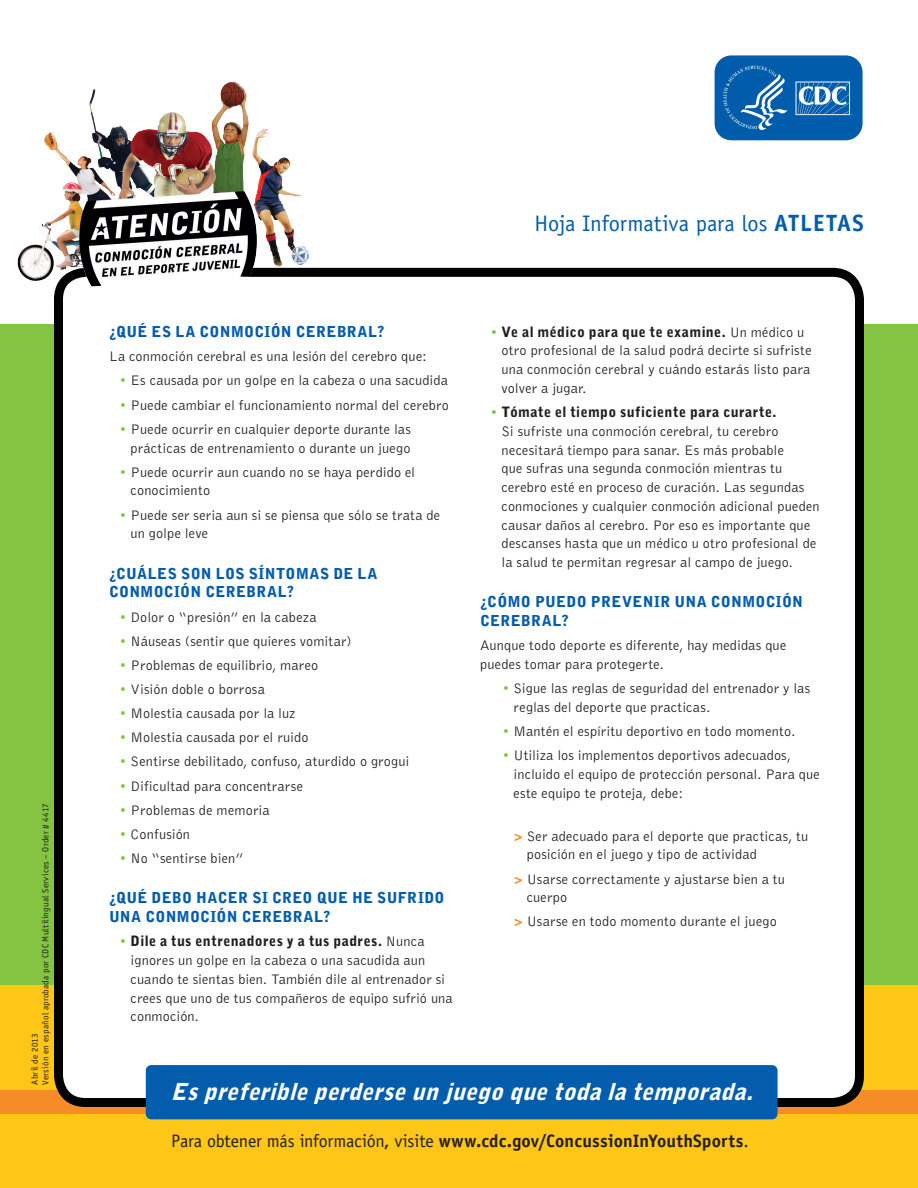
<style>
.page{position:relative;width:918px;height:1188px;background:#fff}
.page>*{position:absolute;margin:0;border:0;box-sizing:border-box;transform-origin:0 0}
.t1{font:italic 900 23.25px "Bell Gothic";color:#fff}
.t2{font:22.5px "Officina Sans";letter-spacing:-.005em;color:#045dac}
.t3{font:700 18px "Officina Sans";letter-spacing:.01em;color:#231f20}
.t4{font:900 15px/18.8px "Bell Gothic";letter-spacing:.015em;color:#045dac}
.Lbody{font:300 14.25px/18.8px "Bell Gothic";letter-spacing:.01em;color:#231f20}
.Lbody-2{font:900 14.25px "Bell Gothic";letter-spacing:.03em;color:#231f20}
.t5{font:9px "Officina Sans";letter-spacing:.025em;color:#231f20}
.s1{font-weight:700;font-size:23.55px}
.s2{color:#84c442}
.s3{font-weight:900}
.s4{font-weight:300;color:#84c442}
.s5{font-weight:300}
.s6{font-weight:400}
</style>
<div class="page">
<div style="left:0;top:324px;width:918px;height:864px;background:#84c442"></div>
<div style="left:0;top:986px;width:918px;height:202px;background:#fec717"></div>
<div style="left:0;top:1090px;width:918px;height:23px;background:#f68c27"></div>
<div style="left:58px;top:272px;width:802px;height:830px;background:#fff;border-radius:27px"></div>
<div style="left:54px;top:268px;width:810px;height:839px;border:9px solid #010101;border-radius:27px"></div>
<div style="left:146px;top:1065px;width:632px;height:54px;background:#045dac;border-radius:5px"></div>
<img style="left:17px;top:81px;width:315px;height:234px">
<svg style="left:714px;top:55px;width:149px;height:86px"></svg>
<p class="t5" style="left:40px;top:1085px;width:283px;rotate:-90deg">Versión en español aprobada por CDC Multilingual Services – Order # 4417</p>
<p class="t5" style="left:29px;top:1085px;width:53px;rotate:-90deg">Abril de 2013</p>
<h1 class="t2" style="left:535px;top:210px;width:331px">Hoja Informativa para los <span class="s1">ATLETAS</span></h1>
<h2 class="t4" style="left:109px;top:323px;width:277px">¿QUÉ ES LA CONMOCIÓN CEREBRAL?</h2>
<p class="Lbody" style="left:109px;top:348px;width:319px">La conmoción cerebral es una lesión del cerebro que:</p>
<p class="Lbody" style="left:120px;top:372px;width:330px"><span class="s2">•</span> Es causada por un golpe en la cabeza o una sacudida</p>
<p class="Lbody" style="left:120px;top:396px;width:331px"><span class="s2">•</span> Puede cambiar el funcionamiento normal del cerebro</p>
<p class="Lbody" style="left:120px;top:420px;width:293px"><span class="s2">•</span> Puede ocurrir en cualquier deporte durante las</p>
<p class="Lbody" style="left:120px;top:463px;width:297px"><span class="s2">•</span> Puede ocurrir aun cuando no se haya perdido el</p>
<p class="Lbody" style="left:120px;top:506px;width:322px"><span class="s2">•</span> Puede ser seria aun si se piensa que sólo se trata de</p>
<p class="Lbody" style="left:131px;top:439px;width:281px">prácticas de entrenamiento o durante un juego</p>
<p class="Lbody" style="left:131px;top:482px;width:81px">conocimiento</p>
<p class="Lbody" style="left:131px;top:525px;width:79px">un golpe leve</p>
<h2 class="t4" style="left:109px;top:564px;width:270px">¿CUÁLES SON LOS SÍNTOMAS DE LA<br>CONMOCIÓN CEREBRAL?</h2>
<p class="Lbody" style="left:120px;top:608px;width:198px"><span class="s2">•</span> Dolor o “presión” en la cabeza</p>
<p class="Lbody" style="left:120px;top:632px;width:234px"><span class="s2">•</span> Náuseas (sentir que quieres vomitar)</p>
<p class="Lbody" style="left:120px;top:656px;width:200px"><span class="s2">•</span> Problemas de equilibrio, mareo</p>
<p class="Lbody" style="left:120px;top:680px;width:147px"><span class="s2">•</span> Visión doble o borrosa</p>
<p class="Lbody" style="left:120px;top:704px;width:178px"><span class="s2">•</span> Molestia causada por la luz</p>
<p class="Lbody" style="left:120px;top:729px;width:190px"><span class="s2">•</span> Molestia causada por el ruido</p>
<p class="Lbody" style="left:120px;top:753px;width:291px"><span class="s2">•</span> Sentirse debilitado, confuso, aturdido o grogui</p>
<p class="Lbody" style="left:120px;top:777px;width:185px"><span class="s2">•</span> Dificultad para concentrarse</p>
<p class="Lbody" style="left:120px;top:801px;width:151px"><span class="s2">•</span> Problemas de memoria</p>
<p class="Lbody" style="left:120px;top:825px;width:72px"><span class="s2">•</span> Confusión</p>
<p class="Lbody" style="left:120px;top:849px;width:125px"><span class="s2">•</span> No “sentirse bien”</p>
<h2 class="t4" style="left:109px;top:889px;width:337px">¿QUÉ DEBO HACER SI CREO QUE HE SUFRIDO<br>UNA CONMOCIÓN CEREBRAL?</h2>
<p class="Lbody" style="left:131px;top:933px;width:324px"><span class="s3">Dile a tus entrenadores y a tus padres.</span> Nunca gnores un golpe en la cabeza o una sacudida aun cuando te sientas bien. También dile al entrenador si crees que uno de tus compañeros de equipo sufrió una conmoción.</p>
<p class="Lbody-2" style="left:491px;top:323px;width:315px"><span class="s4">•</span> Ve al médico para que te examine. <span class="s5">Un médico u</span></p>
<p class="Lbody" style="left:502px;top:342px;width:312px;text-align:justify">otro profesional de la salud podrá decirte si sufriste una conmoción cerebral y cuándo estarás listo para volver a jugar.</p>
<p class="Lbody" style="left:502px;top:422px;width:320px">Si sufriste una conmoción cerebral, tu cerebro necesitará tiempo para sanar. Es más probable<br>que sufras una segunda conmoción mientras tu cerebro esté en proceso de curación. Las segundas conmociones y cualquier conmoción adicional pueden causar daños al cerebro. Por eso es importante que descanses hasta que un médico u otro profesional de la salud te permitan regresar al campo de juego.</p>
<h2 class="t4" style="left:480px;top:593px;width:324px">¿CÓMO PUEDO PREVENIR UNA CONMOCIÓN<br>CEREBRAL?</h2>
<p class="Lbody" style="left:480px;top:637px;width:308px">Aunque todo deporte es diferente, hay medidas que puedes tomar para protegerte.</p>
<p class="Lbody" style="left:503px;top:679px;width:309px"><span class="s2">•</span> Sigue las reglas de seguridad del entrenador y las</p>
<p class="Lbody" style="left:503px;top:722px;width:294px"><span class="s2">•</span> Mantén el espíritu deportivo en todo momento.</p>
<p class="Lbody" style="left:503px;top:746px;width:290px"><span class="s2">•</span> Utiliza los implementos deportivos adecuados,</p>
<p class="Lbody-2" style="left:491px;top:404px;width:288px"><span class="s4">•</span> Tómate el tiempo suficiente para curarte.</p>
<p class="Lbody" style="left:514px;top:698px;width:198px">reglas del deporte que practicas.</p>
<p class="Lbody" style="left:514px;top:765px;width:308px">incluido el equipo de protección personal. Para que este equipo te proteja, debe:</p>
<p class="Lbody" style="left:527px;top:827px;width:283px">Ser adecuado para el deporte que practicas, tu posición en el juego y tipo de actividad</p>
<p class="Lbody" style="left:527px;top:870px;width:260px">Usarse correctamente y ajustarse bien a tu cuerpo</p>
<p class="Lbody" style="left:527px;top:913px;width:252px">Usarse en todo momento durante el juego</p>
<p class="t1" style="left:171px;top:1079px;width:591px">Espreferibleperderseunjuegoquetodalatemporada.</p>
<p class="t3" style="left:171px;top:1130px;width:579px"><span class="s6">Para obtener más información</span>, <span class="s6">visite</span> www.cdc.gov/ConcussionInYouthSports<span class="s6">.</span></p>
</div>
